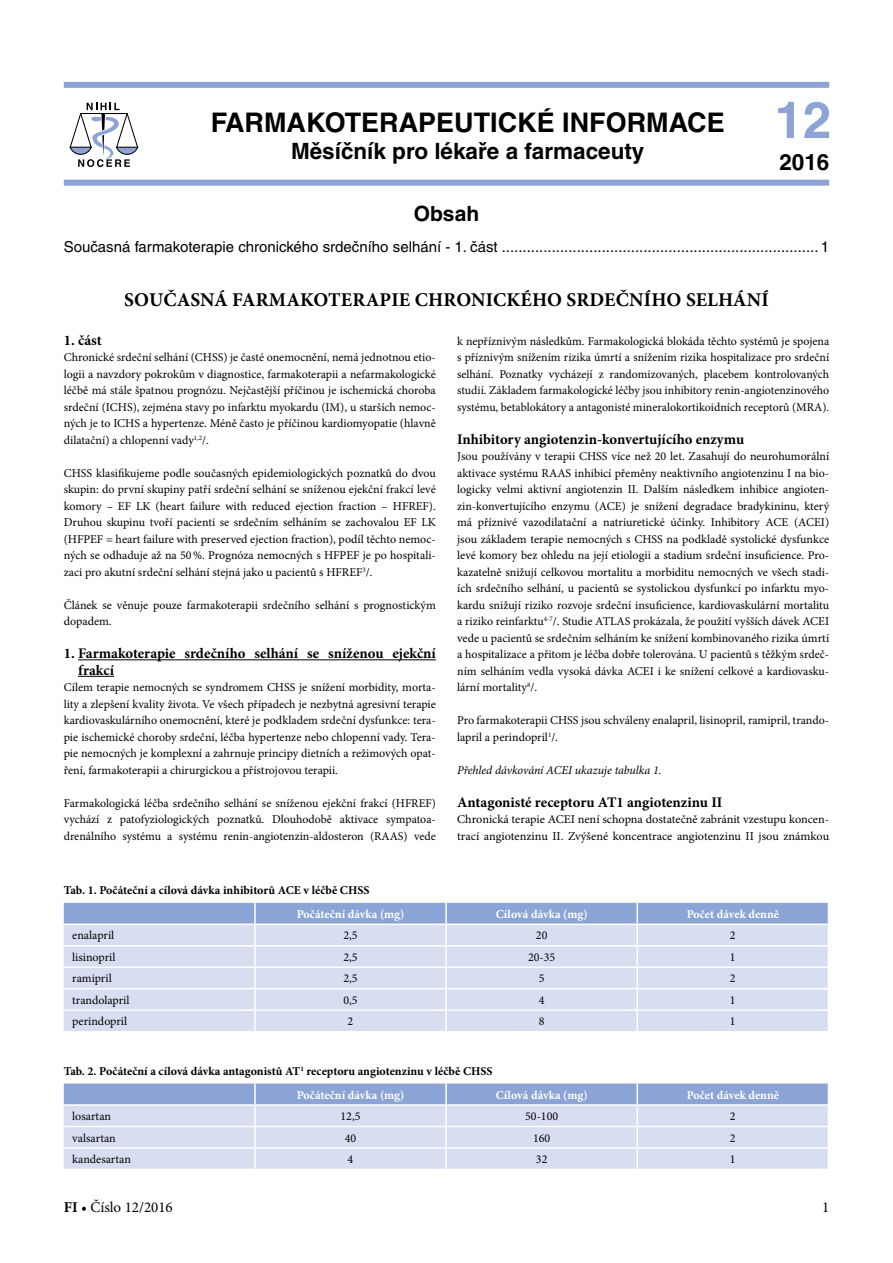
<style>
.page{position:relative;width:893px;height:1263px;background:#fff}
.page>*{position:absolute;margin:0;border:0;box-sizing:border-box;transform-origin:0 0}
.t1{font:700 51px "Helvetica CE";color:#8ca4d5}
.t2{font:700 27px "Helvetica CE";color:#000}
.t3{font:700 22.5px "Helvetica CE";color:#000}
.t4{font:700 21px "Helvetica CE";color:#000}
.t5{font:700 19.5px "Minion Pro";letter-spacing:.01em;color:#000}
.t6{font:15px "Helvetica CE";color:#000}
.t7{font:15px "Minion Pro";color:#000}
.t8{font:700 14.7px/16.5px "Minion Pro";color:#000}
.t9{font:12px/16.5px "Minion Pro";color:#000;text-align:justify}
.t10{font:700 12px/23.5px "Minion Pro";color:#000}
.t11{font:700 12px "Minion Pro";color:#fff}
.t12{font:italic 12px "Minion Pro";letter-spacing:-.005em;color:#000}
.s1{color:#fff}
.s2{font-weight:700}
</style>
<div class="page">
<hr style="left:78px;top:659px;width:358px;height:1px;background:#000">
<hr style="left:78px;top:676px;width:36px;height:1px;background:#000">
<div style="left:64px;top:82px;width:765px;height:6px;background:#8ca4d5"></div>
<div style="left:64px;top:180px;width:765px;height:6px;background:#8ca4d5"></div>
<svg style="left:69px;top:103px;width:70px;height:64px"></svg>
<svg style="left:64px;top:903px;width:765px;height:128px;background:#cdd6ed"></svg>
<svg style="left:64px;top:1083px;width:765px;height:86px;background:#c7d2eb"></svg>
<h1 class="t1" style="left:775px;top:91px;width:58px">12</h1>
<h2 class="t2" style="left:211px;top:107px;width:515px">FARMAKOTERAPEUTICKÉ INFORMACE</h2>
<h3 class="t3" style="left:291px;top:138px;width:355px">Měsíčník pro lékaře a farmaceuty</h3>
<h3 class="t3" style="left:779px;top:149px;width:52px">2016</h3>
<h3 class="t4" style="left:414px;top:202px;width:67px">Obsah</h3>
<p class="t6" style="left:64px;top:238px;width:436px">Současná farmakoterapie chronického srdečního selhání - 1. část</p>
<p class="t6" style="left:821px;top:238px;width:10px">1</p>
<h3 class="t5" style="left:124px;top:286px;width:646px">SOUČASNÁ FARMAKOTERAPIE CHRONICKÉHO SRDEČNÍHO SELHÁNÍ</h3>
<p class="t8" style="left:64px;top:332px;width:40px">1. část</p>
<p class="t9" style="left:64px;top:349px;width:374px">Chronické srdeční selhání (CHSS) je časté onemocnění, nemá jednotnou etio&shy;logii a navzdory pokrokům v diagnostice, farmakoterapii a nefarmakologické léčbě má stále špatnou prognózu. Nejčastější příčinou je ischemická choroba srdeční (ICHS), zejména stavy po infarktu myokardu (IM), u starších nemoc&shy;ných je to ICHS a hypertenze. Méně často je příčinou kardiomyopatie (hlavně dilatační) a chlopenní vady<sup>1,2</sup>/.</p>
<p class="t9" style="left:64px;top:465px;width:374px">CHSS klasifikujeme podle současných epidemiologických poznatků do dvou skupin: do první skupiny patří srdeční selhání se sníženou ejekční frakcí levé komory – EF LK (heart failure with reduced ejection fraction – HFREF).<br>Druhou skupinu tvoří pacienti se srdečním selháním se zachovalou EF LK (HFPEF = heart failure with preserved ejection fraction), podíl těchto nemoc&shy;ných se odhaduje až na 50%. Prognóza nemocných s HFPEF je po hospitali&shy;zaci pro akutní srdeční selhání stejná jako u pacientů s HFREF<sup>3</sup>/.</p>
<p class="t9" style="left:64px;top:597px;width:374px">Článek se věnuje pouze farmakoterapii srdečního selhání s prognostickým dopadem.</p>
<p class="t8" style="left:78px;top:645px;width:359px;text-indent:-14px">1. Farmakoterapie srdečního selhání se sníženou ejekční frakcí</p>
<p class="t9" style="left:64px;top:679px;width:374px">Cílem terapie nemocných se syndromem CHSS je snížení morbidity, morta&shy;lity a zlepšení kvality života. Ve všech případech je nezbytná agresivní terapie kardiovaskulárního onemocnění, které je podkladem srdeční dysfunkce: tera&shy;pie ischemické choroby srdeční, léčba hypertenze nebo chlopenní vady. Tera&shy;pie nemocných je komplexní a zahrnuje principy dietních a režimových opat&shy;ření, farmakoterapii a chirurgickou a přístrojovou terapii.</p>
<p class="t9" style="left:64px;top:795px;width:374px">Farmakologická léčba srdečního selhání se sníženou ejekční frakcí (HFREF) vychází z patofyziologických poznatků. Dlouhodobě aktivace sympatoa&shy;drenálního systému a systému renin-angiotenzin-aldosteron (RAAS) vede</p>
<p class="t9" style="left:457px;top:333px;width:374px">k nepříznivým následkům. Farmakologická blokáda těchto systémů je spojena s příznivým snížením rizika úmrtí a snížením rizika hospitalizace pro srdeční selhání. Poznatky vycházejí z randomizovaných, placebem kontrolovaných studií. Základem farmakologické léčby jsou inhibitory renin-angiotenzinového systému, betablokátory a antagonisté mineralokortikoidních receptorů (MRA).</p>
<p class="t8" style="left:457px;top:431px;width:289px">Inhibitory angiotenzin-konvertujícího enzymu</p>
<p class="t9" style="left:457px;top:448px;width:374px">Jsou používány v terapii CHSS více než 20 let. Zasahují do neurohumorální aktivace systému RAAS inhibicí přeměny neaktivního angiotenzinu I na bio&shy;logicky velmi aktivní angiotenzin II. Dalším následkem inhibice angioten&shy;zin-konvertujícího enzymu (ACE) je snížení degradace bradykininu, který má příznivé vazodilatační a natriuretické účinky. Inhibitory ACE (ACEI) jsou základem terapie nemocných s CHSS na podkladě systolické dysfunkce levé komory bez ohledu na její etiologii a stadium srdeční insuficience. Pro&shy;kazatelně snižují celkovou mortalitu a morbiditu nemocných ve všech stadi&shy;ích srdečního selhání, u pacientů se systolickou dysfunkcí po infarktu myo&shy;kardu snižují riziko rozvoje srdeční insuficience, kardiovaskulární mortalitu a riziko reinfarktu<sup>4-7</sup>/. Studie ATLAS prokázala, že použití vyšších dávek ACEI vede u pacientů se srdečním selháním ke snížení kombinovaného rizika úmrtí a hospitalizace a přitom je léčba dobře tolerována. U pacientů s těžkým srdeč&shy;ním selháním vedla vysoká dávka ACEI i ke snížení celkové a kardiovasku&shy;lární mortality<sup>8</sup>/.</p>
<p class="t9" style="left:457px;top:712px;width:374px">Pro farmakoterapii CHSS jsou schváleny enalapril, lisinopril, ramipril, trando&shy;lapril a perindopril<sup>1</sup>/.</p>
<p class="t12" style="left:457px;top:762px;width:206px">Přehled dávkování ACEI ukazuje tabulka 1.</p>
<p class="t8" style="left:457px;top:794px;width:267px">Antagonisté receptoru AT1 angiotenzinu II</p>
<p class="t9" style="left:457px;top:811px;width:374px">Chronická terapie ACEI není schopna dostatečně zabránit vzestupu koncen&shy;trací angiotenzinu II. Zvýšené koncentrace angiotenzinu II jsou známkou</p>
<p class="t10" style="left:64px;top:878px;width:307px">Tab. 1. Počáteční a cílová dávka inhibitorů ACE v léčbě CHSS</p>
<p class="t11" style="left:297px;top:906px;width:109px">Počáteční dávka (mg)</p>
<p class="t11" style="left:496px;top:906px;width:93px">Cílová dávka (mg)</p>
<p class="t11" style="left:687px;top:906px;width:94px">Počet dávek denně</p>
<p class="t9" style="left:72px;top:927px;width:44px">enalapril</p>
<p class="t9" style="left:343px;top:927px;width:16px">2,5</p>
<p class="t9" style="left:536px;top:927px;width:13px">20</p>
<p class="t9" style="left:730px;top:927px;width:7px">2</p>
<p class="t9" style="left:72px;top:949px;width:45px">lisinopril</p>
<p class="t9" style="left:343px;top:949px;width:16px">2,5</p>
<p class="t9" style="left:528px;top:949px;width:29px">20-35</p>
<p class="t9" style="left:730px;top:949px;width:7px">1</p>
<p class="t9" style="left:72px;top:970px;width:41px">ramipril</p>
<p class="t9" style="left:343px;top:970px;width:16px">2,5</p>
<p class="t9" style="left:539px;top:970px;width:7px">5</p>
<p class="t9" style="left:730px;top:970px;width:7px">2</p>
<p class="t9" style="left:72px;top:992px;width:59px">trandolapril</p>
<p class="t9" style="left:343px;top:992px;width:16px">0,5</p>
<p class="t9" style="left:539px;top:992px;width:7px">4</p>
<p class="t9" style="left:730px;top:992px;width:7px">1</p>
<p class="t9" style="left:72px;top:1013px;width:57px">perindopril</p>
<p class="t9" style="left:348px;top:1013px;width:7px">2</p>
<p class="t9" style="left:539px;top:1013px;width:7px">8</p>
<p class="t9" style="left:730px;top:1013px;width:7px">1</p>
<p class="t10" style="left:297px;top:1059px;width:197px;text-indent:-233px">Tab. 2. Počáteční a cílová dávka antagonistů AT<sup>1</sup> receptoru angiotenzinu v léčbě CHSS<br><span class="s1">Počáteční dávka (mg)</span></p>
<p class="t11" style="left:496px;top:1086px;width:93px">Cílová dávka (mg)</p>
<p class="t11" style="left:687px;top:1086px;width:94px">Počet dávek denně</p>
<p class="t9" style="left:72px;top:1108px;width:40px">losartan</p>
<p class="t9" style="left:340px;top:1108px;width:22px">12,5</p>
<p class="t9" style="left:525px;top:1108px;width:35px">50-100</p>
<p class="t9" style="left:730px;top:1108px;width:7px">2</p>
<p class="t9" style="left:72px;top:1129px;width:45px">valsartan</p>
<p class="t9" style="left:345px;top:1129px;width:13px">40</p>
<p class="t9" style="left:533px;top:1129px;width:19px">160</p>
<p class="t9" style="left:730px;top:1129px;width:7px">2</p>
<p class="t9" style="left:72px;top:1151px;width:60px">kandesartan</p>
<p class="t9" style="left:348px;top:1151px;width:7px">4</p>
<p class="t9" style="left:536px;top:1151px;width:13px">32</p>
<p class="t9" style="left:730px;top:1151px;width:7px">1</p>
<p class="t7" style="left:64px;top:1197px;width:111px"><span class="s2">FI</span> • Číslo 12/2016</p>
<p class="t7" style="left:822px;top:1197px;width:9px">1</p>
</div>
